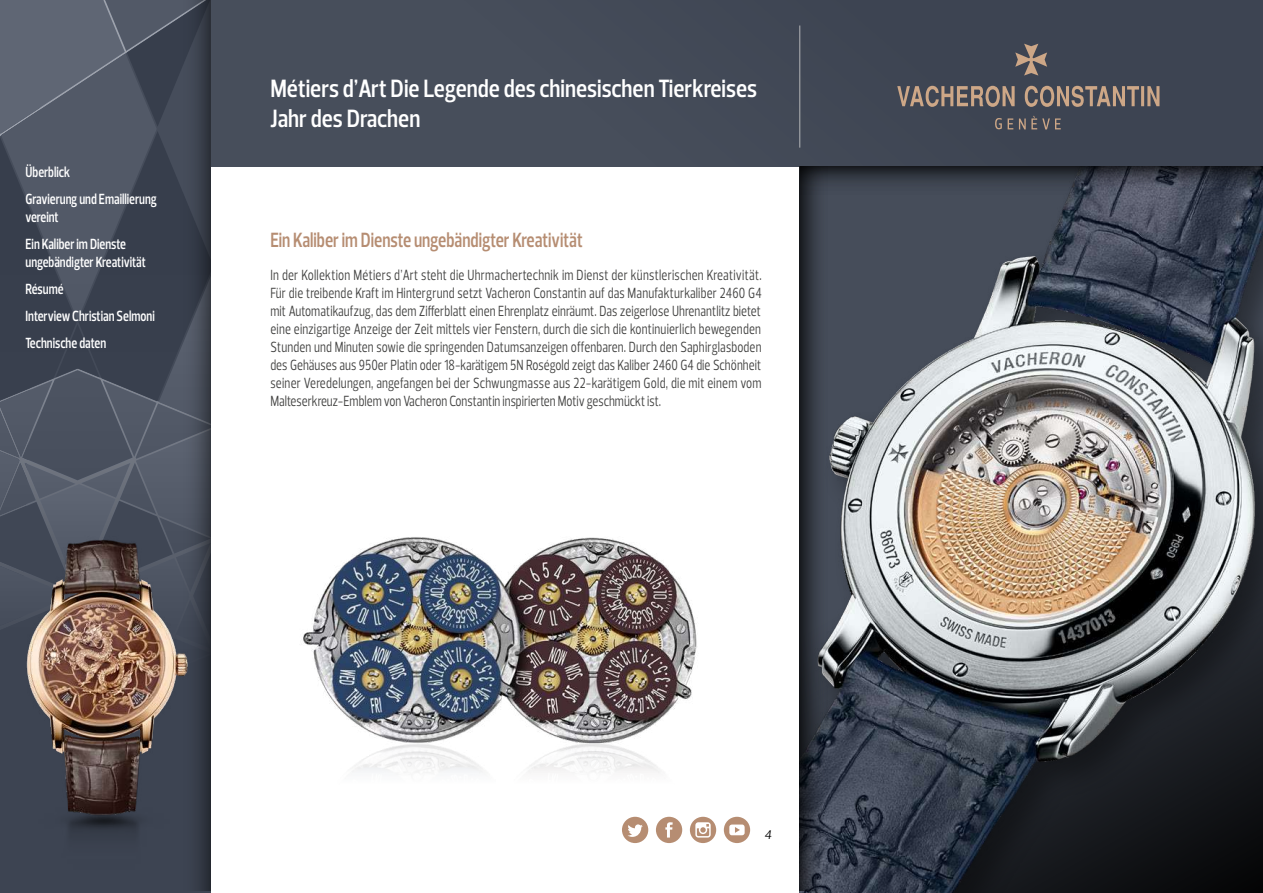
<style>
.page{position:relative;width:1263px;height:893px;background:#fff}
.page>*{position:absolute;margin:0;border:0;box-sizing:border-box;transform-origin:0 0}
.t1{font:600 25.5px/30.6px "Prelo Condensed";color:#fff}
.t2{font:600 21px "Prelo Condensed";color:#b68d72;scale:.9 1}
.t3{font:15px/18px "Prelo Condensed";color:#40403f;text-align:justify;scale:.9 1}
.t4{font:600 15px/27px "Prelo Condensed";color:#fff;scale:.9 1}
.t5{font:italic 12.75px "Prelo";color:#000}
</style>
<div class="page">
<div style="left:210px;top:0;width:1053px;height:166px;background:#474e5b"></div>
<hr style="left:799px;top:26px;width:1px;height:122px;background:#b4b5b7">
<svg style="left:897px;top:44px;width:262px;height:85px"></svg>
<svg style="left:0;top:0;width:163px;height:867px;background:#4b5260"></svg>
<svg style="left:163px;top:0;width:47px;height:891px;background:#404653"></svg>
<img style="left:303px;top:537px;width:402px;height:294px">
<svg style="left:622px;top:817px;width:26px;height:26px"></svg>
<svg style="left:656px;top:817px;width:26px;height:26px"></svg>
<svg style="left:724px;top:817px;width:26px;height:26px"></svg>
<svg style="left:690px;top:817px;width:26px;height:26px"></svg>
<img style="left:799px;top:214px;width:464px;height:679px">
<svg style="left:847px;top:166px;width:416px;height:48px;background:#3c414e"></svg>
<svg style="left:799px;top:166px;width:48px;height:725px;background:#353b45"></svg>
<img style="left:20px;top:826px;width:165px;height:48px">
<img style="left:0;top:526px;width:208px;height:300px">
<p class="t4" style="left:26px;top:158px;width:147px">Überblick<br>Gravierung und Emaillierung</p>
<p class="t4" style="left:26px;top:203px;width:113px">vereint<br>Ein Kaliber im Dienste</p>
<p class="t4" style="left:26px;top:248px;width:145px">ungebändigter Kreativität<br>Résumé<br>Interview Christian Selmoni<br>Technische daten</p>
<h1 class="t1" style="left:270px;top:73px;width:488px">Métiers d’Art Die Legende des chinesischen Tierkreises<br>Jahr des Drachen</h1>
<h2 class="t2" style="left:270px;top:227px;width:349px">Ein Kaliber im Dienste ungebändigter Kreativität</h2>
<p class="t3" style="left:270px;top:266px;width:548px">In der Kollektion Métiers d’Art steht die Uhrmachertechnik im Dienst der künstlerischen Kreativität.<br>Für die treibende Kraft im Hintergrund setzt Vacheron Constantin auf das Manufakturkaliber 2460 G4 mit Automatikaufzug, das dem Zifferblatt einen Ehrenplatz einräumt. Das zeigerlose Uhrenantlitz bietet eine einzigartige Anzeige der Zeit mittels vier Fenstern, durch die sich die kontinuierlich bewegenden Stunden und Minuten sowie die springenden Datumsanzeigen offenbaren. Durch den Saphirglasboden des Gehäuses aus 950er Platin oder 18-karätigem 5N Roségold zeigt das Kaliber 2460 G4 die Schönheit seiner Veredelungen, angefangen bei der Schwungmasse aus 22-karätigem Gold, die mit einem vom Malteserkreuz-Emblem von Vacheron Constantin inspirierten Motiv geschmückt ist.</p>
<p class="t5" style="left:764px;top:826px;width:9px">4</p>
</div>
